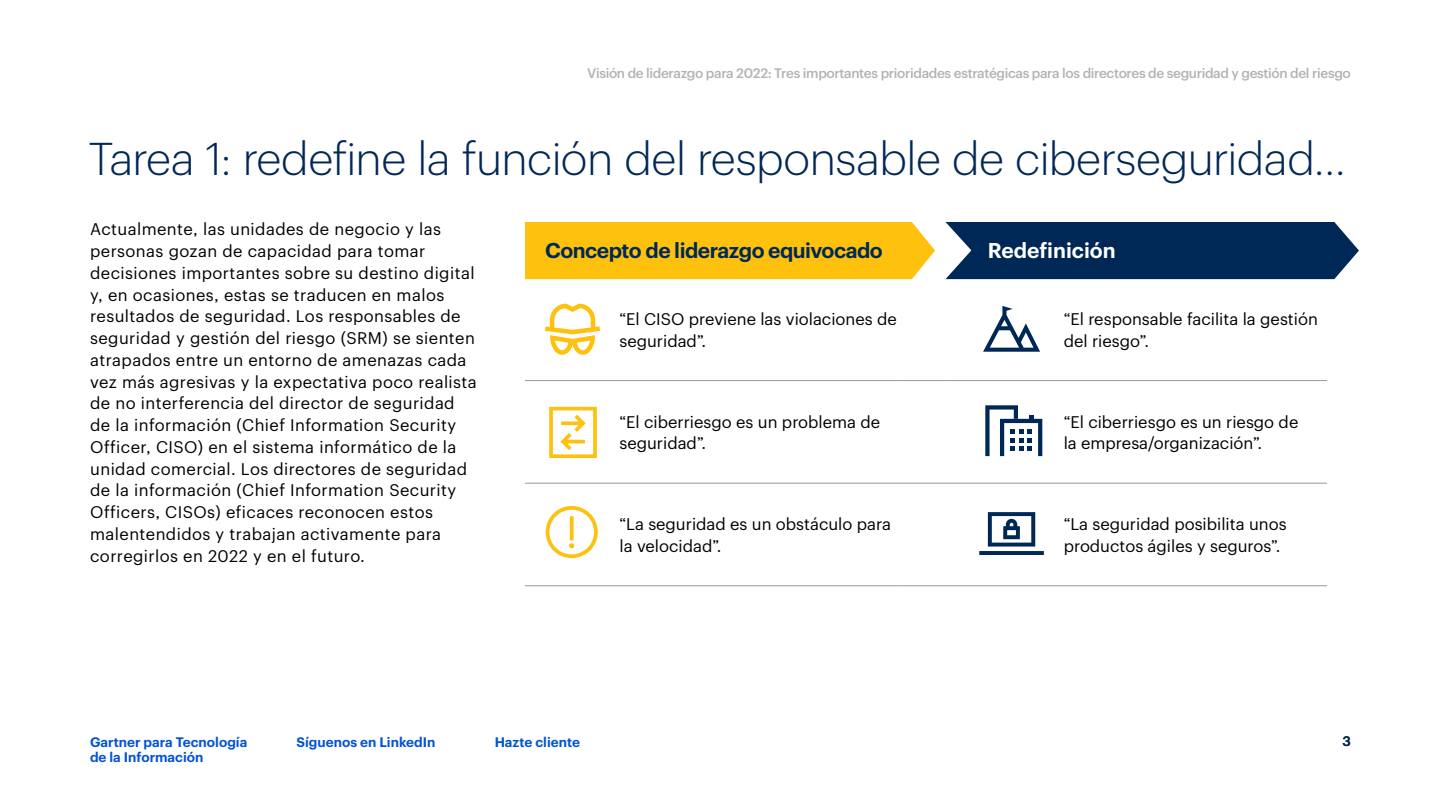
<style>
.page{position:relative;width:1440px;height:810px;background:#fff}
.page>*{position:absolute;margin:0;border:0;box-sizing:border-box;transform-origin:0 0}
._30_pt_page_header{font:300 45px "Graphik";letter-spacing:-.01em;color:#002856}
.Body_Text{font:600 21px "Graphik";letter-spacing:-.025em;color:#002856}
.Body_Text-2{font:600 21px "Graphik";color:#fff}
._3__Body_text_G_reg{font:16.5px/21.8px "Graphik";letter-spacing:.025em;color:#000}
._3__Body_text_G_reg-2{font:16.5px/21.8px "Graphik";color:#000}
.Body_Text-3{font:16.5px/21.8px "Graphik";color:#000}
.t1{font:500 13.5px "Graphik";letter-spacing:-.025em;color:#b3b3b3}
._3__Body_text_G_reg-3{font:600 13.5px "Graphik";color:#0052d6}
.t2{font:500 13.5px "Graphik";color:#002856}
</style>
<div class="page">
<div style="left:525px;top:222px;width:410px;height:57px;background:#fec10d"></div>
<div style="left:945px;top:222px;width:414px;height:57px;background:#002856"></div>
<hr style="left:525px;top:380px;width:378px;height:1px;background:#999">
<hr style="left:903px;top:380px;width:46px;height:1px;background:#999">
<hr style="left:949px;top:380px;width:378px;height:1px;background:#999">
<hr style="left:525px;top:483px;width:378px;height:1px;background:#999">
<hr style="left:903px;top:483px;width:46px;height:1px;background:#999">
<hr style="left:949px;top:483px;width:378px;height:1px;background:#999">
<hr style="left:525px;top:585px;width:378px;height:1px;background:#999">
<hr style="left:903px;top:585px;width:46px;height:1px;background:#999">
<hr style="left:949px;top:585px;width:378px;height:1px;background:#999">
<svg style="left:979px;top:512px;width:65px;height:43px"></svg>
<svg style="left:983px;top:306px;width:57px;height:46px"></svg>
<svg style="left:545px;top:304px;width:55px;height:51px"></svg>
<svg style="left:549px;top:407px;width:48px;height:51px"></svg>
<svg style="left:985px;top:405px;width:57px;height:51px"></svg>
<svg style="left:546px;top:506px;width:52px;height:52px"></svg>
<p class="t1" style="left:587px;top:63px;width:765px">Visión de liderazgo para 2022: Tres importantes prioridades estratégicas para los directores de seguridad y gestión del riesgo</p>
<p class="_30_pt_page_header" style="left:88px;top:126px;width:1258px">Tarea 1: redefine la función del responsable de ciberseguridad…</p>
<p class="_3__Body_text_G_reg" style="left:90px;top:217px;width:388px">Actualmente, las unidades de negocio y las personas gozan de capacidad para tomar decisiones importantes sobre su destino digital y, en ocasiones, estas se traducen en malos resultados de seguridad. Los responsables de seguridad y gestión del riesgo (SRM) se sienten atrapados entre un entorno de amenazas cada vez más agresivas y la expectativa poco realista de no interferencia del director de seguridad de la información (Chief Information Security Officer, CISO) en el sistema informático de la unidad comercial. Los directores de seguridad de la información (Chief Information Security Officers, CISOs) eficaces reconocen estos malentendidos y trabajan activamente para corregirlos en 2022 y en el futuro.</p>
<p class="Body_Text" style="left:545px;top:234px;width:339px">Concepto de liderazgo equivocado</p>
<p class="Body_Text-2" style="left:987px;top:234px;width:130px">Redefinición</p>
<p class="Body_Text-3" style="left:619px;top:307px;width:279px">“El CISO previene las violaciones de seguridad”.</p>
<p class="_3__Body_text_G_reg-2" style="left:1063px;top:307px;width:256px">“El responsable facilita la gestión del riesgo”.</p>
<p class="Body_Text-3" style="left:619px;top:409px;width:262px">“El ciberriesgo es un problema de seguridad”.</p>
<p class="_3__Body_text_G_reg-2" style="left:1063px;top:409px;width:236px">“El ciberriesgo es un riesgo de la empresa/organización”.</p>
<p class="Body_Text-3" style="left:619px;top:512px;width:273px">“La seguridad es un obstáculo para la velocidad”.</p>
<p class="_3__Body_text_G_reg-2" style="left:1063px;top:512px;width:224px">“La seguridad posibilita unos productos ágiles y seguros”.</p>
<p class="_3__Body_text_G_reg-3" style="left:90px;top:732px;width:159px">Gartner para Tecnología</p>
<p class="t2" style="left:1342px;top:731px;width:10px">3</p>
<p class="_3__Body_text_G_reg-3" style="left:90px;top:747px;width:115px">de la Información</p>
<p class="_3__Body_text_G_reg-3" style="left:296px;top:732px;width:140px">Síguenos en LinkedIn</p>
<p class="_3__Body_text_G_reg-3" style="left:495px;top:732px;width:87px">Hazte cliente</p>
</div>
